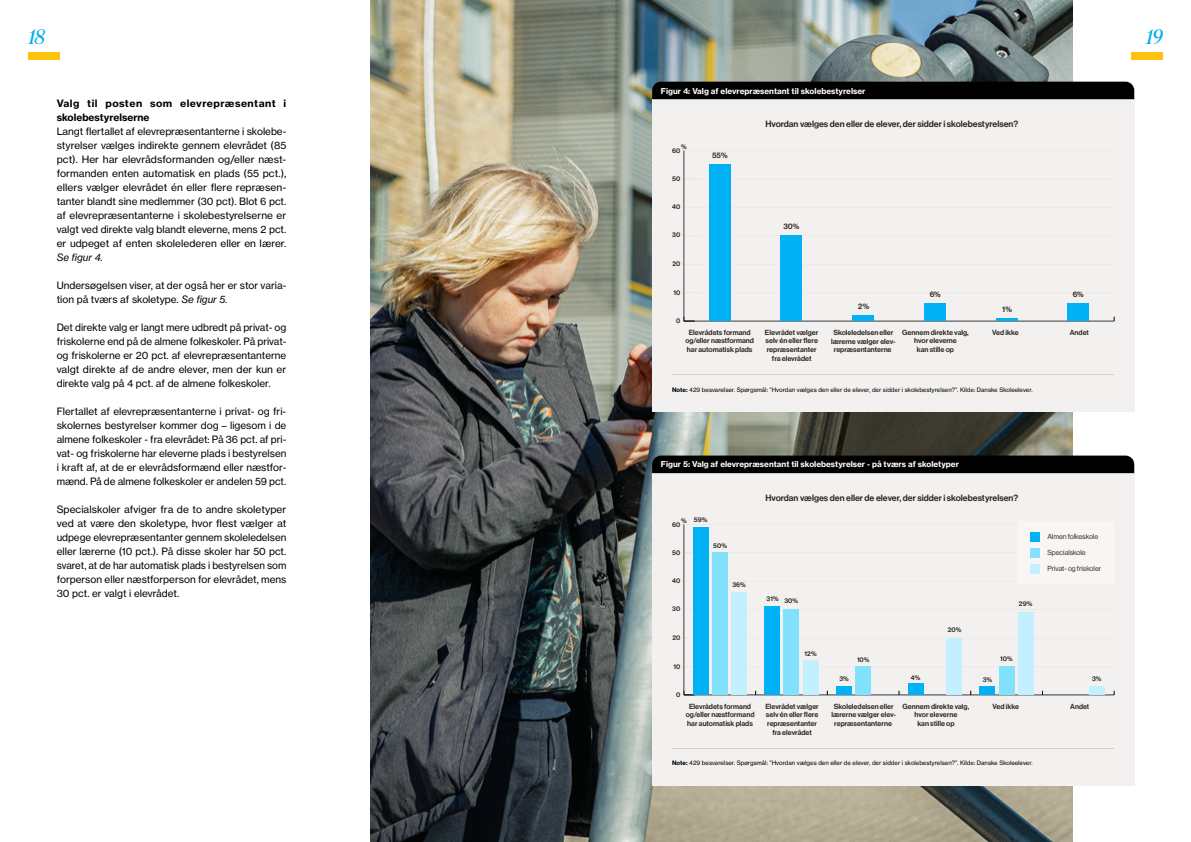
<style>
.page{position:relative;width:1191px;height:842px;background:#fff}
.page>*{position:absolute;margin:0;border:0;box-sizing:border-box;transform-origin:0 0}
.t1{font:italic 20px "Ivy Presto Headline";color:#00aeef}
.t2{font:10px/14px "N Haas Grotesk TX Pro 55 Rg";color:#000;text-align:justify}
.t3{font:10px/14px "N Haas Grotesk TX Pro 75 Bd";letter-spacing:.035em;color:#000}
.t4{font:10px "N Haas Grotesk TX Pro 56 It";color:#000}
.t5{font:8.9px "N Haas Grotesk DS Pro 65 Md";color:#2e2925}
.t6{font:8px "N Haas Grotesk TX Pro 75 Bd";color:#fff}
.t7{font:7.8px "N Haas Grotesk DS Pro 65 Md";color:#2e2925}
.t8{font:7.3px/8.7px "N Haas Grotesk DS Pro 65 Md";color:#2e2925;text-align:center}
.t9{font:7.2px "N Haas Grotesk DS Pro 55 Rg";color:#2e2925}
.t10{font:6.7px "N Haas Grotesk DS Pro 65 Md";color:#2e2925}
.t11{font:6px "N Haas Grotesk TX Pro 55 Rg";color:#000}
.s1{font-family:"N Haas Grotesk TX Pro 56 It"}
.s2{font-family:"N Haas Grotesk TX Pro 75 Bd"}
</style>
<div class="page">
<img style="left:370px;top:0;width:702px;height:842px">
<div style="left:652px;top:473px;width:482px;height:312px;background:#f3f1ef"></div>
<hr style="left:694px;top:666px;width:420px;height:1px;background:#505052">
<hr style="left:694px;top:609px;width:420px;height:1px;background:#505052">
<hr style="left:694px;top:638px;width:420px;height:1px;background:#505052">
<hr style="left:694px;top:581px;width:420px;height:1px;background:#505052">
<hr style="left:694px;top:552px;width:420px;height:1px;background:#505052">
<hr style="left:684px;top:695px;width:430px;height:1px;background:#505052">
<hr style="left:683px;top:524px;width:1px;height:171px;background:#505052">
<svg style="left:683px;top:691px;width:10px;height:5px"></svg>
<div style="left:731px;top:592px;width:15px;height:103px;background:#c3f0fe"></div>
<div style="left:803px;top:661px;width:15px;height:34px;background:#c3f0fe"></div>
<div style="left:946px;top:638px;width:15px;height:57px;background:#c3f0fe"></div>
<div style="left:1018px;top:612px;width:15px;height:83px;background:#c3f0fe"></div>
<div style="left:1089px;top:686px;width:16px;height:9px;background:#c3f0fe"></div>
<div style="left:712px;top:553px;width:15px;height:142px;background:#82e1fc"></div>
<div style="left:784px;top:609px;width:15px;height:86px;background:#82e1fc"></div>
<div style="left:855px;top:666px;width:16px;height:29px;background:#82e1fc"></div>
<div style="left:999px;top:666px;width:15px;height:29px;background:#82e1fc"></div>
<div style="left:693px;top:527px;width:15px;height:168px;background:#00b1f5"></div>
<div style="left:764px;top:607px;width:16px;height:88px;background:#00b1f5"></div>
<div style="left:836px;top:686px;width:15px;height:9px;background:#00b1f5"></div>
<div style="left:908px;top:683px;width:15px;height:12px;background:#00b1f5"></div>
<div style="left:979px;top:686px;width:16px;height:9px;background:#00b1f5"></div>
<hr style="left:694px;top:524px;width:420px;height:1px;background:#505052">
<div style="left:1017px;top:521px;width:97px;height:63px;background:#f7f6f4"></div>
<div style="left:1030px;top:532px;width:10px;height:10px;background:#00b1f5"></div>
<div style="left:1030px;top:548px;width:10px;height:10px;background:#82e1fc"></div>
<div style="left:1030px;top:564px;width:10px;height:10px;background:#c3f0fe"></div>
<hr style="left:672px;top:748px;width:442px;height:1px;background:#d8d1ca">
<div style="left:652px;top:99px;width:482px;height:312px;background:#f3f1ef"></div>
<hr style="left:694px;top:293px;width:420px;height:1px;background:#505052">
<hr style="left:694px;top:235px;width:420px;height:1px;background:#505052">
<hr style="left:694px;top:264px;width:420px;height:1px;background:#505052">
<hr style="left:694px;top:207px;width:420px;height:1px;background:#505052">
<hr style="left:694px;top:179px;width:420px;height:1px;background:#505052">
<hr style="left:684px;top:321px;width:430px;height:1px;background:#505052">
<hr style="left:683px;top:150px;width:1px;height:171px;background:#505052">
<svg style="left:683px;top:317px;width:11px;height:5px"></svg>
<div style="left:1067px;top:304px;width:22px;height:17px;background:#00b1f5"></div>
<hr style="left:995px;top:318px;width:22px;height:3px;background:#00b1f5">
<div style="left:924px;top:304px;width:21px;height:17px;background:#00b1f5"></div>
<div style="left:852px;top:315px;width:22px;height:6px;background:#00b1f5"></div>
<div style="left:780px;top:235px;width:22px;height:86px;background:#00b1f5"></div>
<div style="left:709px;top:164px;width:21px;height:157px;background:#00b1f5"></div>
<hr style="left:694px;top:150px;width:420px;height:1px;background:#505052">
<hr style="left:672px;top:374px;width:442px;height:1px;background:#d8d1ca">
<div style="left:652px;top:456px;width:482px;height:17px;background:#000"></div>
<div style="left:652px;top:82px;width:482px;height:17px;background:#000"></div>
<div style="left:28px;top:52px;width:32px;height:8px;background:#ffc20e"></div>
<div style="left:1130px;top:52px;width:32px;height:8px;background:#ffc20e"></div>
<h1 class="t1" style="left:28px;top:22px;width:18px">18</h1>
<h1 class="t1" style="left:1146px;top:22px;width:18px">19</h1>
<p class="t6" style="left:661px;top:86px;width:206px">Figur 4: Valg af elevrepræsentant til skolebestyrelser</p>
<p class="t3" style="left:57px;top:96px;width:231px">Valg til posten som elevrepræsentant i skolebestyrelserne</p>
<p class="t2" style="left:57px;top:124px;width:231px">Langt flertallet af elevrepræsentanterne i skolebe&shy;styrelser vælges indirekte gennem elevrådet (85 pct). Her har elevrådsformanden og/eller næst&shy;formanden enten automatisk en plads (55 pct.), ellers vælger elevrådet én eller flere repræsen&shy;tanter blandt sine medlemmer (30 pct). Blot 6 pct. af elevrepræsentanterne i skolebestyrelserne er valgt ved direkte valg blandt eleverne, mens 2 pct. er udpeget af enten skolelederen eller en lærer.</p>
<p class="t4" style="left:57px;top:251px;width:48px">Se figur 4.</p>
<p class="t2" style="left:57px;top:278px;width:231px">Undersøgelsen viser, at der også her er stor varia&shy;tion på tværs af skoletype. <span class="s1">Se figur 5.</span></p>
<p class="t2" style="left:57px;top:320px;width:231px">Det direkte valg er langt mere udbredt på privat- og friskolerne end på de almene folkeskoler. På privat&shy;og friskolerne er 20 pct. af elevrepræsentanterne valgt direkte af de andre elever, men der kun er direkte valg på 4 pct. af de almene folkeskoler.</p>
<p class="t2" style="left:57px;top:404px;width:231px">Flertallet af elevrepræsentanterne i privat- og fri&shy;skolernes bestyrelser kommer dog – ligesom i de almene folkeskoler - fra elevrådet: På 36 pct. af pri&shy;vat- og friskolerne har eleverne plads i bestyrelsen i kraft af, at de er elevrådsformænd eller næstfor&shy;mænd. På de almene folkeskoler er andelen 59 pct.</p>
<p class="t2" style="left:57px;top:502px;width:231px">Specialskoler afviger fra de to andre skoletyper ved at være den skoletype, hvor flest vælger at udpege elevrepræsentanter gennem skoleledelsen eller lærerne (10 pct.). På disse skoler har 50 pct. svaret, at de har automatisk plads i bestyrelsen som forperson eller næstforperson for elevrådet, mens 30 pct. er valgt i elevrådet.</p>
<p class="t10" style="left:694px;top:515px;width:15px">59%</p>
<p class="t5" style="left:765px;top:118px;width:254px">Hvordan vælges den eller de elever, der sidder i skolebestyrelsen?</p>
<p class="t10" style="left:681px;top:143px;width:7px">%</p>
<p class="t10" style="left:672px;top:147px;width:10px">60</p>
<p class="t7" style="left:712px;top:151px;width:17px">55%</p>
<p class="t10" style="left:672px;top:175px;width:10px">50</p>
<p class="t10" style="left:672px;top:203px;width:10px">40</p>
<p class="t7" style="left:783px;top:222px;width:17px">30%</p>
<p class="t10" style="left:672px;top:231px;width:10px">30</p>
<p class="t10" style="left:672px;top:260px;width:9px">20</p>
<p class="t10" style="left:673px;top:288px;width:8px">10</p>
<p class="t7" style="left:929px;top:290px;width:13px">6%</p>
<p class="t7" style="left:1072px;top:290px;width:13px">6%</p>
<p class="t7" style="left:858px;top:302px;width:13px">2%</p>
<p class="t7" style="left:1002px;top:304px;width:11px">1%</p>
<p class="t10" style="left:676px;top:317px;width:6px">0</p>
<p class="t8" style="left:685px;top:328px;width:70px">Elevrådets formand og/eller næstformand har automatisk plads</p>
<p class="t8" style="left:765px;top:328px;width:55px">Elevrådet vælger selv én eller flere repræsentanter fra elevrådet</p>
<p class="t8" style="left:831px;top:328px;width:66px">Skoleledelsen eller lærerne vælger elev&shy;repræsentanterne</p>
<p class="t8" style="left:902px;top:328px;width:68px">Gennem direkte valg, hvor eleverne<br>kan stille op</p>
<p class="t8" style="left:992px;top:328px;width:28px">Ved ikke</p>
<p class="t8" style="left:1069px;top:328px;width:21px">Andet</p>
<p class="t11" style="left:672px;top:386px;width:362px"><span class="s2">Note:</span> 429 besvarelser. Spørgsmål: ”Hvordan vælges den eller de elever, der sidder i skolebestyrelsen?”. Kilde: Danske Skoleelever.</p>
<p class="t6" style="left:661px;top:459px;width:300px">Figur 5: Valg af elevrepræsentant til skolebestyrelser - på tværs af skoletyper</p>
<p class="t5" style="left:765px;top:492px;width:254px">Hvordan vælges den eller de elever, der sidder i skolebestyrelsen?</p>
<p class="t10" style="left:681px;top:516px;width:7px">%</p>
<p class="t10" style="left:672px;top:521px;width:10px">60</p>
<p class="t9" style="left:1047px;top:533px;width:52px">Almen folkeskole</p>
<p class="t9" style="left:1047px;top:549px;width:40px">Specialskole</p>
<p class="t9" style="left:1047px;top:564px;width:55px">Privat- og friskoler</p>
<p class="t10" style="left:713px;top:542px;width:15px">50%</p>
<p class="t10" style="left:672px;top:549px;width:10px">50</p>
<p class="t10" style="left:672px;top:577px;width:10px">40</p>
<p class="t10" style="left:732px;top:581px;width:15px">36%</p>
<p class="t10" style="left:766px;top:596px;width:33px">31% 30%</p>
<p class="t10" style="left:1019px;top:600px;width:15px">29%</p>
<p class="t10" style="left:672px;top:605px;width:10px">30</p>
<p class="t10" style="left:672px;top:633px;width:9px">20</p>
<p class="t10" style="left:673px;top:662px;width:8px">10</p>
<p class="t10" style="left:676px;top:690px;width:6px">0</p>
<p class="t10" style="left:804px;top:649px;width:14px">12%</p>
<p class="t10" style="left:839px;top:675px;width:11px">3%</p>
<p class="t10" style="left:857px;top:655px;width:14px">10%</p>
<p class="t10" style="left:911px;top:673px;width:11px">4%</p>
<p class="t10" style="left:948px;top:626px;width:15px">20%</p>
<p class="t10" style="left:982px;top:676px;width:11px">3%</p>
<p class="t10" style="left:1000px;top:655px;width:14px">10%</p>
<p class="t10" style="left:1092px;top:675px;width:11px">3%</p>
<p class="t8" style="left:686px;top:702px;width:70px">Elevrådets formand og/eller næstformand har automatisk plads</p>
<p class="t8" style="left:765px;top:702px;width:55px">Elevrådet vælger selv én eller flere repræsentanter fra elevrådet</p>
<p class="t8" style="left:831px;top:702px;width:66px">Skoleledelsen eller lærerne vælger elev&shy;repræsentanterne</p>
<p class="t8" style="left:902px;top:702px;width:68px">Gennem direkte valg, hvor eleverne<br>kan stille op</p>
<p class="t8" style="left:992px;top:702px;width:28px">Ved ikke</p>
<p class="t8" style="left:1070px;top:702px;width:21px">Andet</p>
<p class="t11" style="left:672px;top:759px;width:362px"><span class="s2">Note:</span> 429 besvarelser. Spørgsmål: ”Hvordan vælges den eller de elever, der sidder i skolebestyrelsen?”. Kilde: Danske Skoleelever.</p>
</div>
